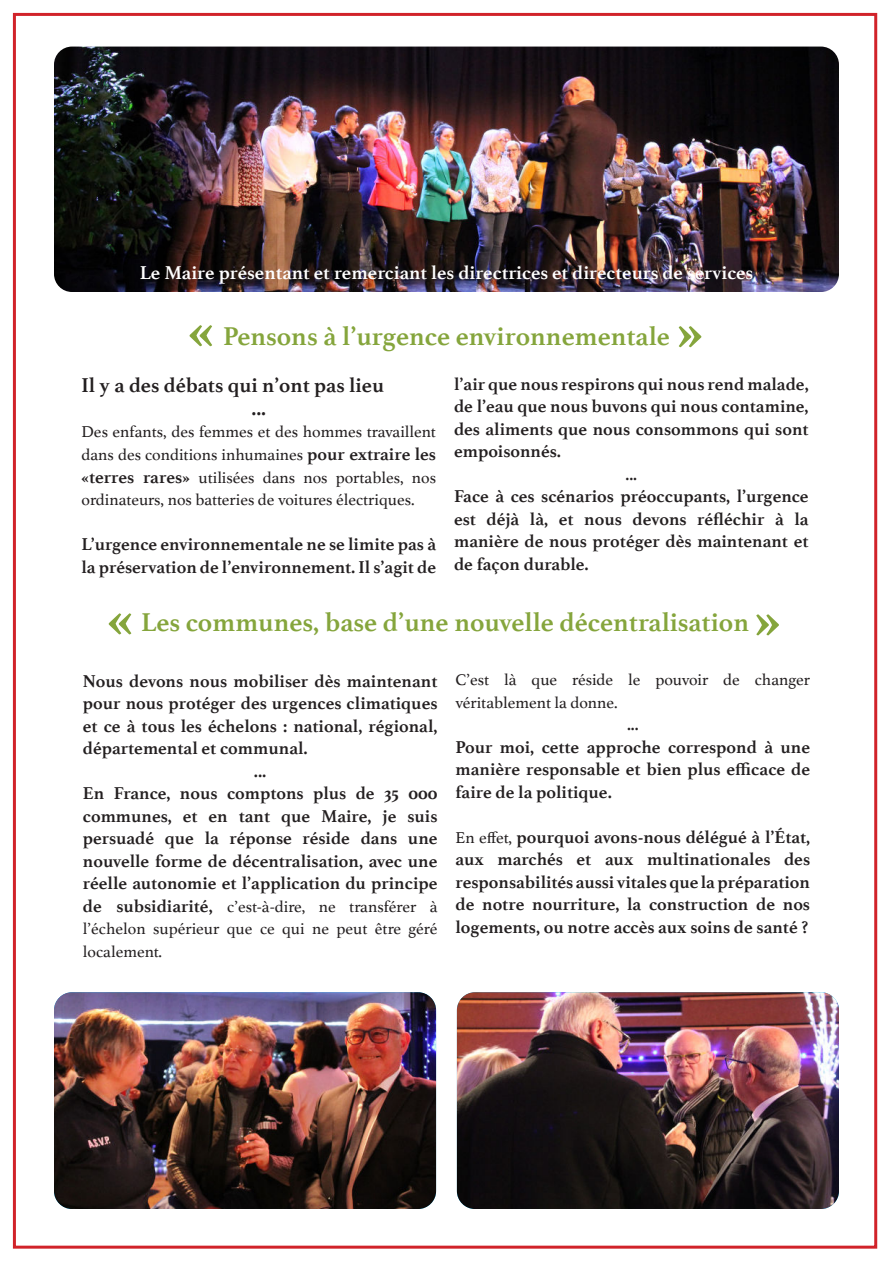
<style>
.page{position:relative;width:893px;height:1263px;background:#fff}
.page>*{position:absolute;margin:0;border:0;box-sizing:border-box;transform-origin:0 0}
.t1{font:700 63px "Athelas";color:#85a53c}
.t2{font:700 27px "Athelas";color:#85a53c}
.t3{font:700 21px/22.5px "Athelas";color:#231f20}
.t4{font:700 19.5px "Athelas";color:#fff}
.t5{font:700 18px/22.5px "Athelas";color:#231f20;text-align:justify}
.t6{font:16.5px/22.5px "Athelas";color:#231f20;text-align:justify}
.t7{font:700 16.5px "Athelas";color:#231f20}
.s1{font-weight:700;font-size:18px}
.s2{font-weight:400;font-size:16.5px}
</style>
<div class="page">
<div style="left:13px;top:13px;width:864px;height:1235px;background:#fff;border:3px solid #d1232a"></div>
<img style="left:54px;top:47px;width:785px;height:245px">
<img style="left:54px;top:992px;width:382px;height:217px">
<img style="left:457px;top:992px;width:382px;height:217px">
<p class="t4" style="left:140px;top:262px;width:615px">Le Maire présentant et remerciant les directrices et directeurs de services</p>
<h1 class="t1" style="left:188px;top:295px;width:28px">«</h1>
<h1 class="t1" style="left:676px;top:296px;width:28px">»</h1>
<h2 class="t2" style="left:223px;top:322px;width:448px">Pensons à l’urgence environnementale</h2>
<p class="t3" style="left:251px;top:375px;width:134px;text-indent:-170px">Il y a des débats qui n’ont pas lieu ...</p>
<p class="t6" style="left:81px;top:422px;width:356px">Des enfants, des femmes et des hommes travaillent dans des conditions inhumaines <span class="s1">pour extraire les «terres rares»</span> utilisées dans nos portables, nos ordinateurs, nos batteries de voitures électriques.</p>
<p class="t5" style="left:81px;top:533px;width:356px">L’urgence environnementale ne se limite pas à la préservation de l’environnement. Il s’agit de</p>
<p class="t5" style="left:454px;top:373px;width:356px">l’air que nous respirons qui nous rend malade, de l’eau que nous buvons qui nous contamine, des aliments que nous consommons qui sont empoisonnés.</p>
<p class="t7" style="left:626px;top:466px;width:13px">...</p>
<p class="t5" style="left:454px;top:485px;width:356px">Face à ces scénarios préoccupants, l’urgence est déjà là, et nous devons réfléchir à la manière de nous protéger dès maintenant et de façon durable.</p>
<h2 class="t2" style="left:141px;top:608px;width:610px">Les communes, base d’une nouvelle décentralisation</h2>
<p class="t5" style="left:83px;top:670px;width:356px">Nous devons nous mobiliser dès maintenant</p>
<p class="t5" style="left:83px;top:692px;width:356px">pour nous protéger des urgences climatiques</p>
<p class="t5" style="left:83px;top:715px;width:356px">et ce à tous les échelons : national, régional,</p>
<p class="t5" style="left:83px;top:737px;width:226px">départemental et communal.</p>
<p class="t5" style="left:254px;top:760px;width:14px">...</p>
<p class="t5" style="left:83px;top:782px;width:356px">En France, nous comptons plus de 35 000</p>
<p class="t5" style="left:83px;top:805px;width:356px">communes, et en tant que Maire, je suis</p>
<p class="t5" style="left:83px;top:827px;width:356px">persuadé que la réponse réside dans une</p>
<p class="t5" style="left:83px;top:850px;width:356px">nouvelle forme de décentralisation, avec une</p>
<p class="t5" style="left:83px;top:872px;width:356px">réelle autonomie et l’application du principe</p>
<p class="t6" style="left:83px;top:897px;width:356px"><span class="s1">de subsidiarité,</span> c’est-à-dire, ne transférer à l’échelon supérieur que ce qui ne peut être géré localement.</p>
<h1 class="t1" style="left:107px;top:583px;width:28px">«</h1>
<h1 class="t1" style="left:753px;top:584px;width:28px">»</h1>
<p class="t6" style="left:455px;top:670px;width:356px">C’est là que réside le pouvoir de changer véritablement la donne.</p>
<p class="t7" style="left:627px;top:716px;width:13px">...</p>
<p class="t5" style="left:455px;top:736px;width:356px">Pour moi, cette approche correspond à une manière responsable et bien plus efficace de faire de la politique.</p>
<p class="t5" style="left:455px;top:826px;width:356px"><span class="s2">En effet,</span> pourquoi avons-nous délégué à l’État, aux marchés et aux multinationales des responsabilités aussi vitales que la préparation de notre nourriture, la construction de nos logements, ou notre accès aux soins de santé ?</p>
</div>
